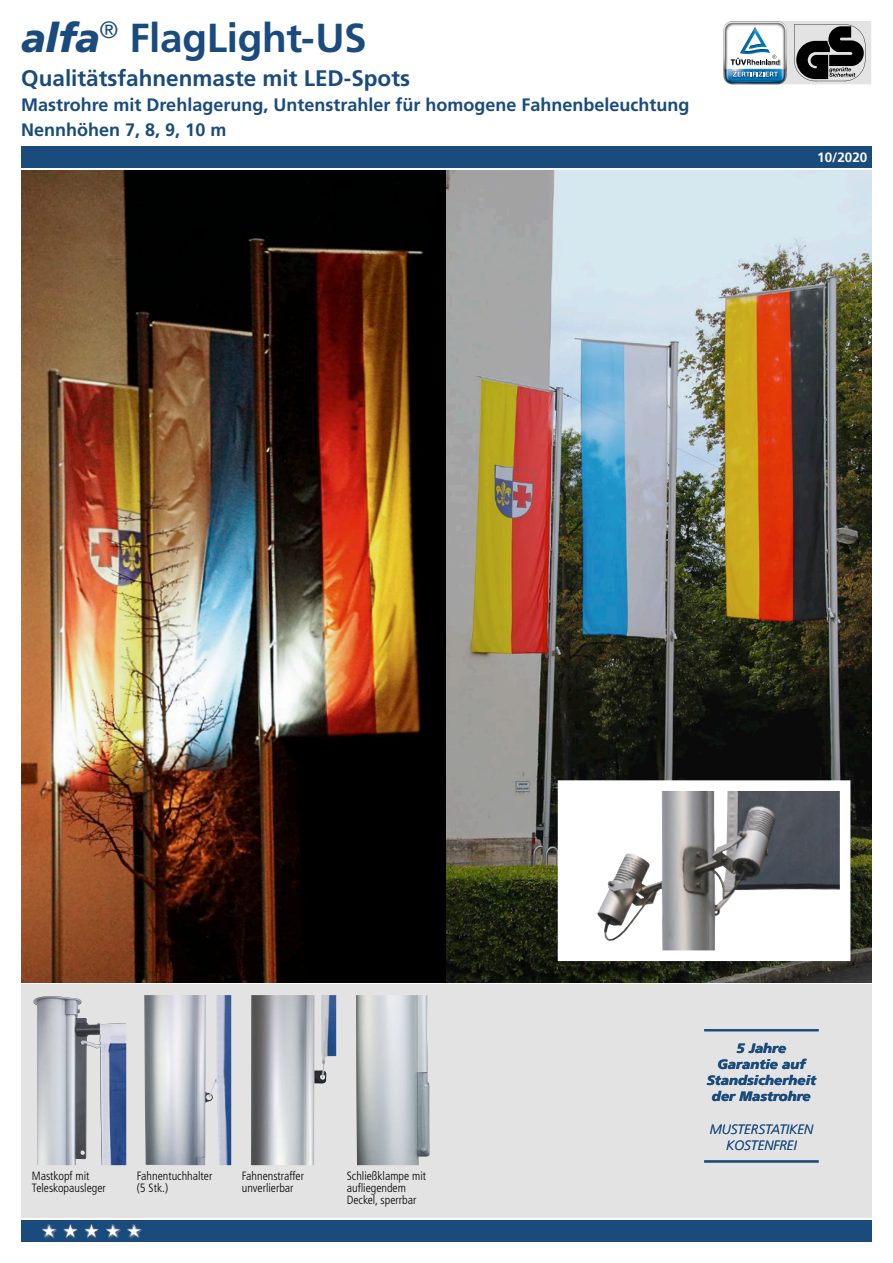
<style>
.page{position:relative;width:893px;height:1263px;background:#fff}
.page>*{position:absolute;margin:0;border:0;box-sizing:border-box;transform-origin:0 0}
.t1{font:700 40.5px "Frutiger LT";letter-spacing:-.01em;color:#194b7d}
.t2{font:700 22.5px "Frutiger LT";color:#194b7d}
.t3{font:700 18px "Frutiger LT";color:#194b7d}
.t4{font:italic 900 13.5px/16.2px "Frutiger LT";color:#194b7d;text-align:center}
.t5{font:italic 300 13.5px/16.2px "Frutiger LT";color:#194b7d;text-align:center}
.t6{font:700 13.5px "Frutiger LT";color:#fff}
.t7{font:300 condensed 12px/12px "Frutiger LT";color:#000}
.s1{font-weight:900;font-style:italic}
</style>
<div class="page">
<svg style="left:723px;top:21px;width:148px;height:64px"></svg>
<div style="left:21px;top:984px;width:851px;height:234px;background:#e3e3e3"></div>
<img style="left:21px;top:170px;width:851px;height:812px">
<hr style="left:704px;top:1029px;width:115px;height:2px;background:#194b7d">
<hr style="left:704px;top:1160px;width:115px;height:2px;background:#194b7d">
<img style="left:356px;top:995px;width:74px;height:170px">
<img style="left:34px;top:996px;width:92px;height:169px">
<img style="left:144px;top:995px;width:87px;height:170px">
<img style="left:251px;top:995px;width:85px;height:170px">
<div style="left:21px;top:1220px;width:851px;height:22px;background:#194b7d"></div>
<div style="left:42px;top:1224px;width:14px;height:14px;background:#fff;opacity:.75"></div>
<div style="left:42px;top:1225px;width:14px;height:13px;background:#000;opacity:.75"></div>
<div style="left:62px;top:1223px;width:16px;height:16px;background:#fff;opacity:.75"></div>
<div style="left:64px;top:1224px;width:13px;height:14px;background:#fff;opacity:.75"></div>
<div style="left:64px;top:1225px;width:13px;height:13px;background:#000;opacity:.75"></div>
<div style="left:83px;top:1223px;width:17px;height:16px;background:#fff;opacity:.75"></div>
<div style="left:85px;top:1224px;width:13px;height:14px;background:#fff;opacity:.75"></div>
<div style="left:85px;top:1225px;width:13px;height:13px;background:#000;opacity:.75"></div>
<div style="left:106px;top:1224px;width:14px;height:14px;background:#fff;opacity:.75"></div>
<div style="left:106px;top:1225px;width:14px;height:13px;background:#000;opacity:.75"></div>
<div style="left:127px;top:1224px;width:14px;height:14px;background:#fff;opacity:.75"></div>
<div style="left:127px;top:1225px;width:14px;height:13px;background:#000;opacity:.75"></div>
<div style="left:563px;top:786px;width:282px;height:170px;background:#fff"></div>
<img style="left:597px;top:792px;width:241px;height:157px">
<div style="left:21px;top:147px;width:851px;height:21px;background:#194b7d"></div>
<p class="t1" style="left:21px;top:14px;width:347px"><span class="s1">alfa</span><sup>®</sup> FlagLight-US</p>
<p class="t2" style="left:21px;top:65px;width:390px">Qualitätsfahnenmaste mit LED-Spots</p>
<p class="t3" style="left:21px;top:94px;width:670px">Mastrohre mit Drehlagerung, Untenstrahler für homogene Fahnenbeleuchtung</p>
<p class="t3" style="left:21px;top:119px;width:207px">Nennhöhen 7, 8, 9, 10 m</p>
<p class="t6" style="left:817px;top:150px;width:52px">10/2020</p>
<p class="t7" style="left:32px;top:1169px;width:59px">Mastkopf mit</p>
<p class="t7" style="left:32px;top:1181px;width:75px">Teleskopausleger</p>
<p class="t7" style="left:137px;top:1169px;width:77px">Fahnentuchhalter</p>
<p class="t7" style="left:137px;top:1181px;width:33px">(5 Stk.)</p>
<p class="t7" style="left:242px;top:1169px;width:64px">Fahnenstraffer unverlierbar</p>
<p class="t7" style="left:347px;top:1169px;width:81px">Schließklampe mit aufliegendem<br>Deckel, sperrbar</p>
<p class="t4" style="left:707px;top:1040px;width:111px">5 Jahre<br>Garantie auf<br>Standsicherheit der Mastrohre</p>
<p class="t5" style="left:710px;top:1121px;width:105px">MUSTERSTATIKEN<br>KOSTENFREI</p>
</div>
